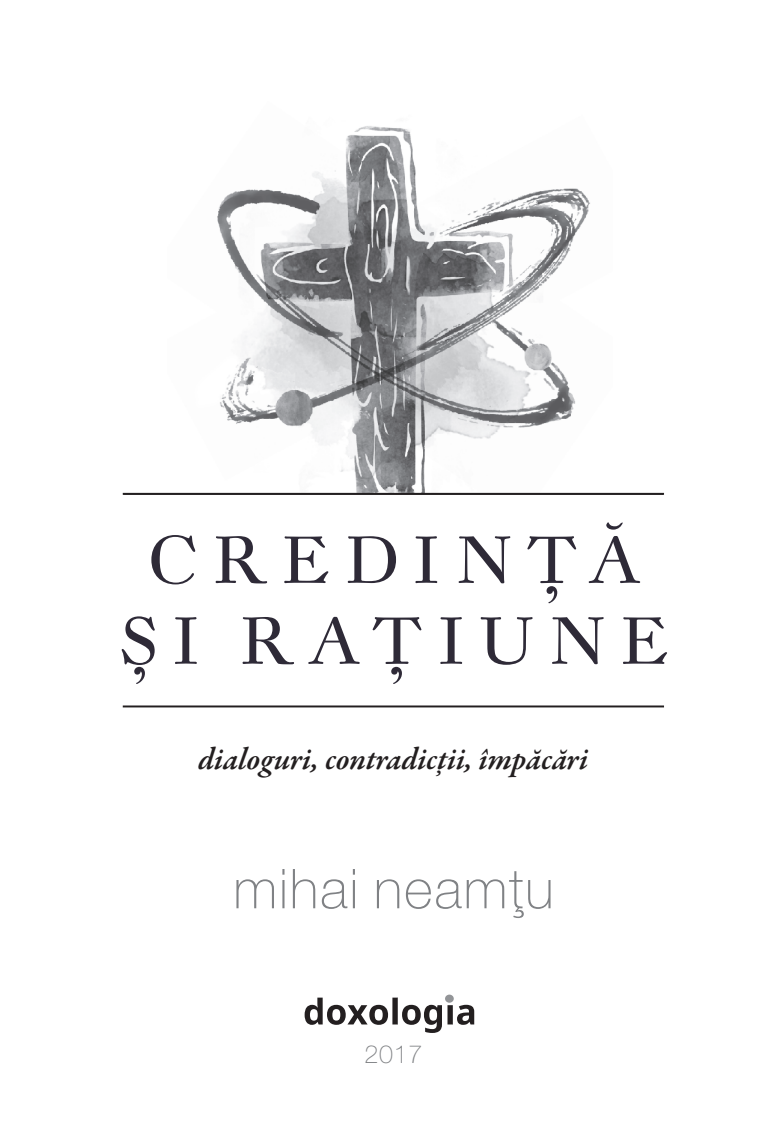
<style>
.page{position:relative;width:780px;height:1134px;background:#fff}
.page>*{position:absolute;margin:0;border:0;box-sizing:border-box;transform-origin:0 0}
.t1{font:65.25px/80.8px "DTL Fleischmann SD Regular";letter-spacing:.245em;color:#2e2a37;text-align:center}
.t2{font:100 55px "Helvetica Neue LT Std";letter-spacing:.03em;color:#808285}
.t3{font:55px "DTL Fleischmann SD Regular";color:#2e2a37}
.t4{font:italic 600 31.75px "Garamond Premr Pro";color:#231f20}
.t5{font:100 25px "Helvetica Neue LT Std";color:#808285}
</style>
<div class="page">
<img style="left:168px;top:126px;width:444px;height:367px">
<div style="left:123px;top:705px;width:541px;height:2px;border:1px solid #231f20"></div>
<div style="left:123px;top:493px;width:541px;height:2px;border:1px solid #231f20"></div>
<svg style="left:606px;top:522px;width:16px;height:8px"></svg>
<svg style="left:304px;top:997px;width:170px;height:36px"></svg>
<div style="left:445px;top:994px;width:9px;height:9px;background:#939598;border-radius:50%"></div>
<p class="t1" style="left:120px;top:519px;width:549px">CREDINTA<br>SI RATIUNE</p>
<p class="t3" style="left:544px;top:540px;width:17px">,</p>
<p class="t3" style="left:131px;top:620px;width:17px">,</p>
<p class="t3" style="left:388px;top:620px;width:17px">,</p>
<p class="t4" style="left:198px;top:739px;width:391px">dialoguri, contradicții, împăcări</p>
<p class="t2" style="left:233px;top:857px;width:322px">mihai neamt¸u</p>
<p class="t5" style="left:364px;top:1040px;width:59px">2017</p>
</div>
